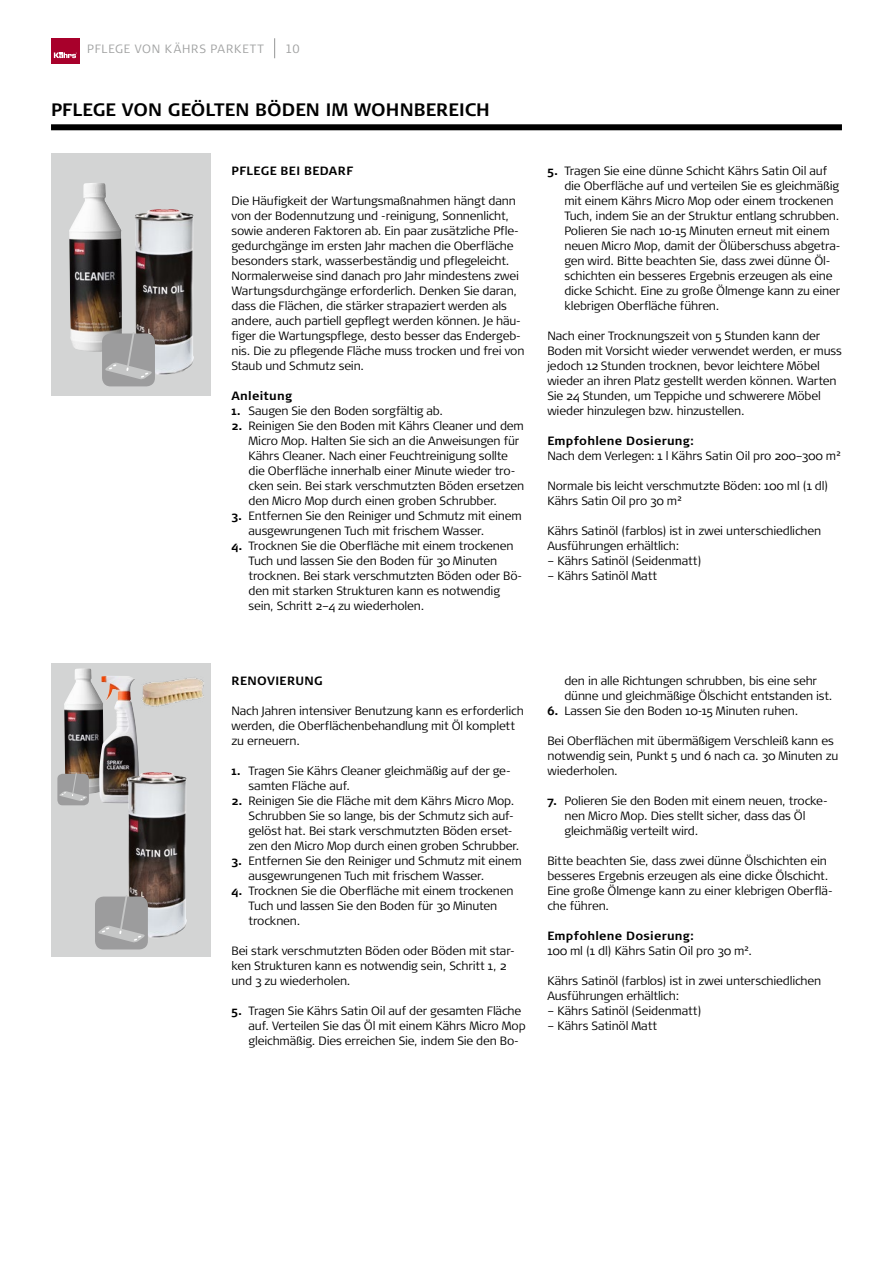
<style>
.page{position:relative;width:893px;height:1263px;background:#fff}
.page>*{position:absolute;margin:0;border:0;box-sizing:border-box;transform-origin:0 0}
.t1{font:700 18px "Signa Pro";letter-spacing:.005em;color:#000}
.t2{font:300 12px/15px "Signa Pro";letter-spacing:-.015em;color:#000}
.t3{font:700 12px "Signa Pro";letter-spacing:.02em;color:#000}
.t4{font:300 12px "Signa Pro";letter-spacing:.065em;color:#a0a1a1}
.s1{font-weight:700}
</style>
<div class="page">
<div style="left:51px;top:38px;width:29px;height:25px;background:#a8002b"></div>
<svg style="left:54px;top:52px;width:23px;height:6px"></svg>
<div style="left:51px;top:153px;width:159px;height:242px;background:#d3d4d4"></div>
<div style="left:51px;top:663px;width:159px;height:294px;background:#d3d4d4"></div>
<img style="left:135px;top:209px;width:59px;height:166px">
<img style="left:69px;top:183px;width:53px;height:169px">
<div style="left:102px;top:333px;width:53px;height:53px;background:#9c9c9d;border-radius:9px"></div>
<svg style="left:105px;top:331px;width:47px;height:48px"></svg>
<img style="left:64px;top:668px;width:35px;height:126px">
<img style="left:99px;top:676px;width:40px;height:127px">
<div style="left:57px;top:774px;width:32px;height:31px;background:#9c9c9d;border-radius:5px"></div>
<svg style="left:59px;top:772px;width:28px;height:29px"></svg>
<img style="left:126px;top:772px;width:61px;height:166px">
<div style="left:95px;top:896px;width:53px;height:53px;background:#9c9c9d;border-radius:9px"></div>
<svg style="left:98px;top:894px;width:47px;height:48px"></svg>
<img style="left:142px;top:678px;width:62px;height:29px">
<svg style="left:274px;top:38px;width:1px;height:20px"></svg>
<div style="left:51px;top:124px;width:791px;height:6px;background:#000"></div>
<p class="t4" style="left:87px;top:42px;width:178px">PFLEGE VON KÄHRS PARKETT</p>
<p class="t4" style="left:285px;top:42px;width:16px">10</p>
<h1 class="t1" style="left:51px;top:99px;width:440px">PFLEGE VON GEÖLTEN BÖDEN IM WOHNBEREICH</h1>
<p class="t3" style="left:232px;top:164px;width:123px">PFLEGE BEI BEDARF</p>
<p class="t2" style="left:231px;top:193px;width:294px">Die Häufigkeit der Wartungsmaßnahmen hängt dann von der Bodennutzung und -reinigung, Sonnenlicht, sowie anderen Faktoren ab. Ein paar zusätzliche Pfle&shy;gedurchgänge im ersten Jahr machen die Oberfläche besonders stark, wasserbeständig und pflegeleicht.<br>Normalerweise sind danach pro Jahr mindestens zwei Wartungsdurchgänge erforderlich. Denken Sie daran, dass die Flächen, die stärker strapaziert werden als andere, auch partiell gepflegt werden können. Je häu&shy;figer die Wartungspflege, desto besser das Endergeb&shy;nis. Die zu pflegende Fläche muss trocken und frei von Staub und Schmutz sein.</p>
<p class="t3" style="left:231px;top:389px;width:62px">Anleitung</p>
<p class="t2" style="left:231px;top:403px;width:213px"><span class="s1">1.</span> Saugen Sie den Boden sorgfältig ab.</p>
<p class="t2" style="left:249px;top:418px;width:277px;text-indent:-17px"><span class="s1">2.</span> Reinigen Sie den Boden mit Kährs Cleaner und dem Micro Mop. Halten Sie sich an die Anweisungen für Kährs Cleaner. Nach einer Feuchtreinigung sollte die Oberfläche innerhalb einer Minute wieder tro&shy;cken sein. Bei stark verschmutzten Böden ersetzen den Micro Mop durch einen groben Schrubber.</p>
<p class="t2" style="left:249px;top:508px;width:275px;text-indent:-17px"><span class="s1">3.</span> Entfernen Sie den Reiniger und Schmutz mit einem ausgewrungenen Tuch mit frischem Wasser.</p>
<p class="t2" style="left:249px;top:538px;width:275px;text-indent:-17px"><span class="s1">4.</span> Trocknen Sie die Oberfläche mit einem trockenen Tuch und lassen Sie den Boden für 30 Minuten trocknen. Bei stark verschmutzten Böden oder Bö&shy;den mit starken Strukturen kann es notwendig sein, Schritt 2–4 zu wiederholen.</p>
<p class="t2" style="left:564px;top:163px;width:278px;text-indent:-17px"><span class="s1">5.</span> Tragen Sie eine dünne Schicht Kährs Satin Oil auf die Oberfläche auf und verteilen Sie es gleichmäßig mit einem Kährs Micro Mop oder einem trockenen Tuch, indem Sie an der Struktur entlang schrubben.<br>Polieren Sie nach 10-15 Minuten erneut mit einem neuen Micro Mop, damit der Ölüberschuss abgetra&shy;gen wird. Bitte beachten Sie, dass zwei dünne Öl&shy;schichten ein besseres Ergebnis erzeugen als eine dicke Schicht. Eine zu große Ölmenge kann zu einer klebrigen Oberfläche führen.</p>
<p class="t2" style="left:547px;top:328px;width:296px">Nach einer Trocknungszeit von 5 Stunden kann der Boden mit Vorsicht wieder verwendet werden, er muss jedoch 12 Stunden trocknen, bevor leichtere Möbel wieder an ihren Platz gestellt werden können. Warten Sie 24 Stunden, um Teppiche und schwerere Möbel wieder hinzulegen bzw. hinzustellen.</p>
<p class="t3" style="left:547px;top:434px;width:148px">Empfohlene Dosierung:</p>
<p class="t2" style="left:547px;top:448px;width:295px">Nach dem Verlegen: 1 l Kährs Satin Oil pro 200–300 m²</p>
<p class="t2" style="left:547px;top:478px;width:282px">Normale bis leicht verschmutzte Böden: 100 ml (1 dl)<br>Kährs Satin Oil pro 30 m²</p>
<p class="t2" style="left:547px;top:523px;width:275px">Kährs Satinöl (farblos) ist in zwei unterschiedlichen<br>Ausführungen erhältlich:</p>
<p class="t2" style="left:547px;top:553px;width:156px">– Kährs Satinöl (Seidenmatt)</p>
<p class="t2" style="left:547px;top:568px;width:111px">– Kährs Satinöl Matt</p>
<p class="t3" style="left:232px;top:674px;width:93px">RENOVIERUNG</p>
<p class="t2" style="left:232px;top:703px;width:294px">Nach Jahren intensiver Benutzung kann es erforderlich werden, die Oberflächenbehandlung mit Öl komplett zu erneuern.</p>
<p class="t2" style="left:249px;top:763px;width:264px;text-indent:-17px"><span class="s1">1.</span> Tragen Sie Kährs Cleaner gleichmäßig auf der ge&shy;samten Fläche auf.</p>
<p class="t2" style="left:249px;top:793px;width:273px;text-indent:-17px"><span class="s1">2.</span> Reinigen Sie die Fläche mit dem Kährs Micro Mop.<br>Schrubben Sie so lange, bis der Schmutz sich auf&shy;gelöst hat. Bei stark verschmutzten Böden erset&shy;zen den Micro Mop durch einen groben Schrubber.</p>
<p class="t2" style="left:249px;top:853px;width:275px;text-indent:-17px"><span class="s1">3.</span> Entfernen Sie den Reiniger und Schmutz mit einem ausgewrungenen Tuch mit frischem Wasser.</p>
<p class="t2" style="left:249px;top:883px;width:267px;text-indent:-17px"><span class="s1">4.</span> Trocknen Sie die Oberfläche mit einem trockenen<br>Tuch und lassen Sie den Boden für 30 Minuten trocknen.</p>
<p class="t2" style="left:232px;top:943px;width:285px">Bei stark verschmutzten Böden oder Böden mit star&shy;ken Strukturen kann es notwendig sein, Schritt 1, 2 und 3 zu wiederholen.</p>
<p class="t2" style="left:249px;top:1003px;width:279px;text-indent:-17px"><span class="s1">5.</span> Tragen Sie Kährs Satin Oil auf der gesamten Fläche auf. Verteilen Sie das Öl mit einem Kährs Micro Mop gleichmäßig. Dies erreichen Sie, indem Sie den Bo-</p>
<p class="t2" style="left:564px;top:673px;width:270px">den in alle Richtungen schrubben, bis eine sehr dünne und gleichmäßige Ölschicht entstanden ist.</p>
<p class="t2" style="left:547px;top:703px;width:253px"><span class="s1">6.</span> Lassen Sie den Boden 10-15 Minuten ruhen.</p>
<p class="t2" style="left:547px;top:733px;width:292px">Bei Oberflächen mit übermäßigem Verschleiß kann es notwendig sein, Punkt 5 und 6 nach ca. 30 Minuten zu wiederholen.</p>
<p class="t2" style="left:564px;top:793px;width:265px;text-indent:-17px"><span class="s1">7.</span> Polieren Sie den Boden mit einem neuen, trocke&shy;nen Micro Mop. Dies stellt sicher, dass das Öl gleichmäßig verteilt wird.</p>
<p class="t2" style="left:547px;top:853px;width:287px">Bitte beachten Sie, dass zwei dünne Ölschichten ein besseres Ergebnis erzeugen als eine dicke Ölschicht.<br>Eine große Ölmenge kann zu einer klebrigen Oberflä&shy;che führen.</p>
<p class="t3" style="left:547px;top:929px;width:148px">Empfohlene Dosierung:</p>
<p class="t2" style="left:547px;top:943px;width:206px">100 ml (1 dl) Kährs Satin Oil pro 30 m².</p>
<p class="t2" style="left:547px;top:973px;width:275px">Kährs Satinöl (farblos) ist in zwei unterschiedlichen<br>Ausführungen erhältlich:</p>
<p class="t2" style="left:547px;top:1003px;width:156px">– Kährs Satinöl (Seidenmatt)</p>
<p class="t2" style="left:547px;top:1018px;width:111px">– Kährs Satinöl Matt</p>
</div>
